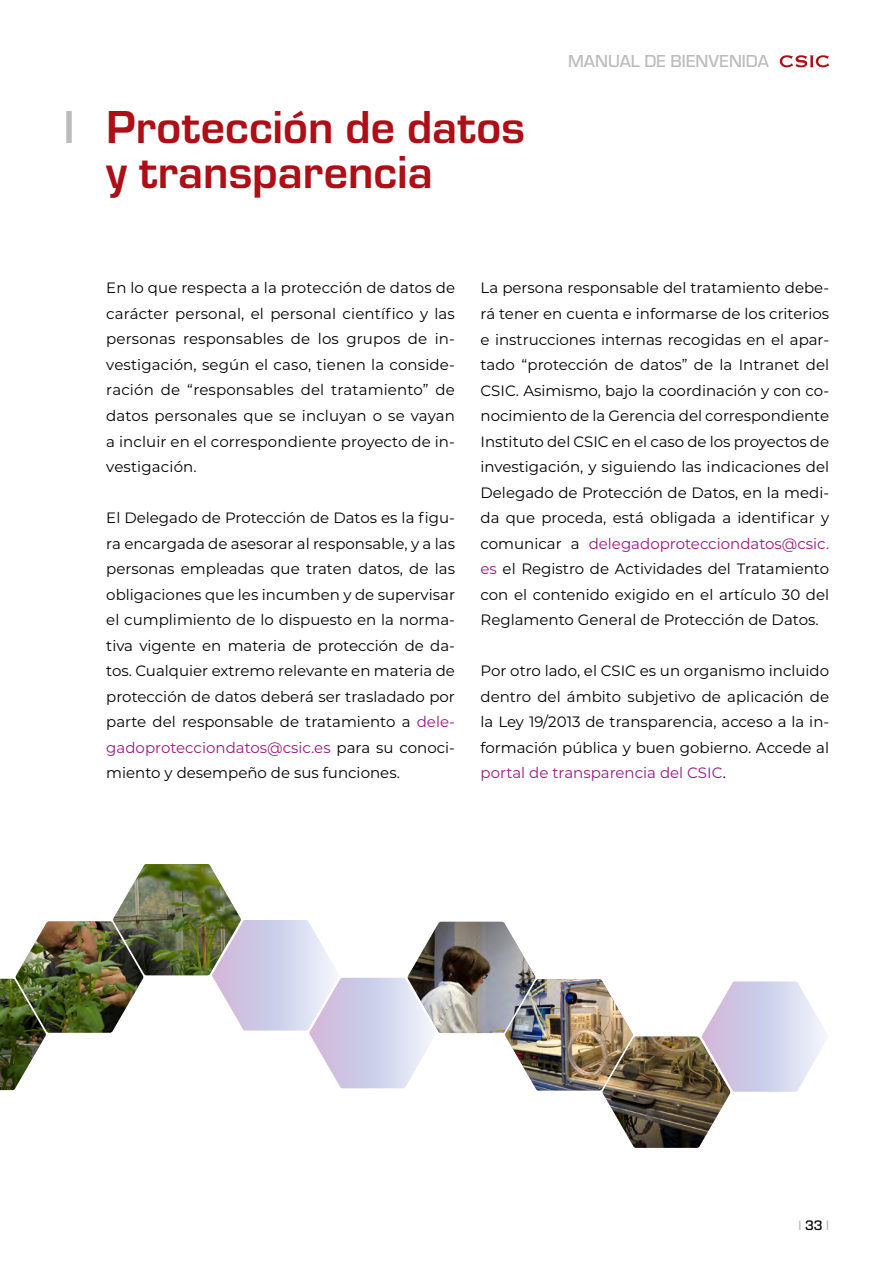
<style>
.page{position:relative;width:893px;height:1263px;background:#fff}
.page>*{position:absolute;margin:0;border:0;box-sizing:border-box;transform-origin:0 0}
.Titular{font:700 48px "Eurostile";color:#ae0e16}
.t1{font:700 48px "Eurostile";color:#bcbcbc}
.t2{font:500 18px "Eurostile";color:#bcbcbc}
.Body_Text{font:15px/25.5px "Montserrat";color:#000;text-align:justify}
.First_Paragraph{font:15px/25.5px "Montserrat";letter-spacing:.01em;color:#000;text-align:justify}
.t3{font:500 14.25px "Eurostile";color:#bcbcbc}
.s1{color:#951b81}
.s2{color:#000}
</style>
<div class="page">
<svg style="left:780px;top:55px;width:49px;height:12px"></svg>
<img style="left:0;top:864px;width:241px;height:226px">
<svg style="left:212px;top:919px;width:196px;height:170px"></svg>
<img style="left:408px;top:922px;width:322px;height:226px">
<svg style="left:701px;top:980px;width:126px;height:112px"></svg>
<p class="t1" style="left:64px;top:92px;width:12px">l</p>
<p class="Titular" style="left:106px;top:92px;width:420px">Protección de datos</p>
<p class="Titular" style="left:106px;top:137px;width:328px">y transparencia</p>
<p class="t2" style="left:568px;top:49px;width:202px">MANUAL DE BIENVENIDA</p>
<p class="First_Paragraph" style="left:106px;top:275px;width:350px">En lo que respecta a la protección de datos de carácter personal, el personal científico y las personas responsables de los grupos de in&shy;vestigación, según el caso, tienen la conside&shy;ración de “responsables del tratamiento” de datos personales que se incluyan o se vayan a incluir en el correspondiente proyecto de in&shy;vestigación.</p>
<p class="Body_Text" style="left:106px;top:504px;width:350px">El Delegado de Protección de Datos es la figu&shy;ra encargada de asesorar al responsable, y a las personas empleadas que traten datos, de las obligaciones que les incumben y de supervisar el cumplimiento de lo dispuesto en la norma&shy;tiva vigente en materia de protección de da&shy;tos. Cualquier extremo relevante en materia de protección de datos deberá ser trasladado por parte del responsable de tratamiento a <span class="s1">dele&shy;gadoprotecciondatos@csic.es</span> para su conoci&shy;miento y desempeño de sus funciones.</p>
<p class="Body_Text" style="left:480px;top:275px;width:350px">La persona responsable del tratamiento debe&shy;rá tener en cuenta e informarse de los criterios e instrucciones internas recogidas en el apar&shy;tado “protección de datos” de la Intranet del CSIC. Asimismo, bajo la coordinación y con co&shy;nocimiento de la Gerencia del correspondiente Instituto del CSIC en el caso de los proyectos de investigación, y siguiendo las indicaciones del Delegado de Protección de Datos, en la medi&shy;da que proceda, está obligada a identificar y comunicar a <span class="s1">delegadoprotecciondatos@csic. es</span> el Registro de Actividades del Tratamiento con el contenido exigido en el artículo 30 del Reglamento General de Protección de Datos.</p>
<p class="Body_Text" style="left:480px;top:658px;width:350px">Por otro lado, el CSIC es un organismo incluido dentro del ámbito subjetivo de aplicación de la Ley 19/2013 de transparencia, acceso a la in&shy;formación pública y buen gobierno. Accede al <span class="s1">portal de transparencia del CSIC</span>.</p>
<p class="t3" style="left:798px;top:1215px;width:32px">l <span class="s2">33</span> l</p>
</div>
